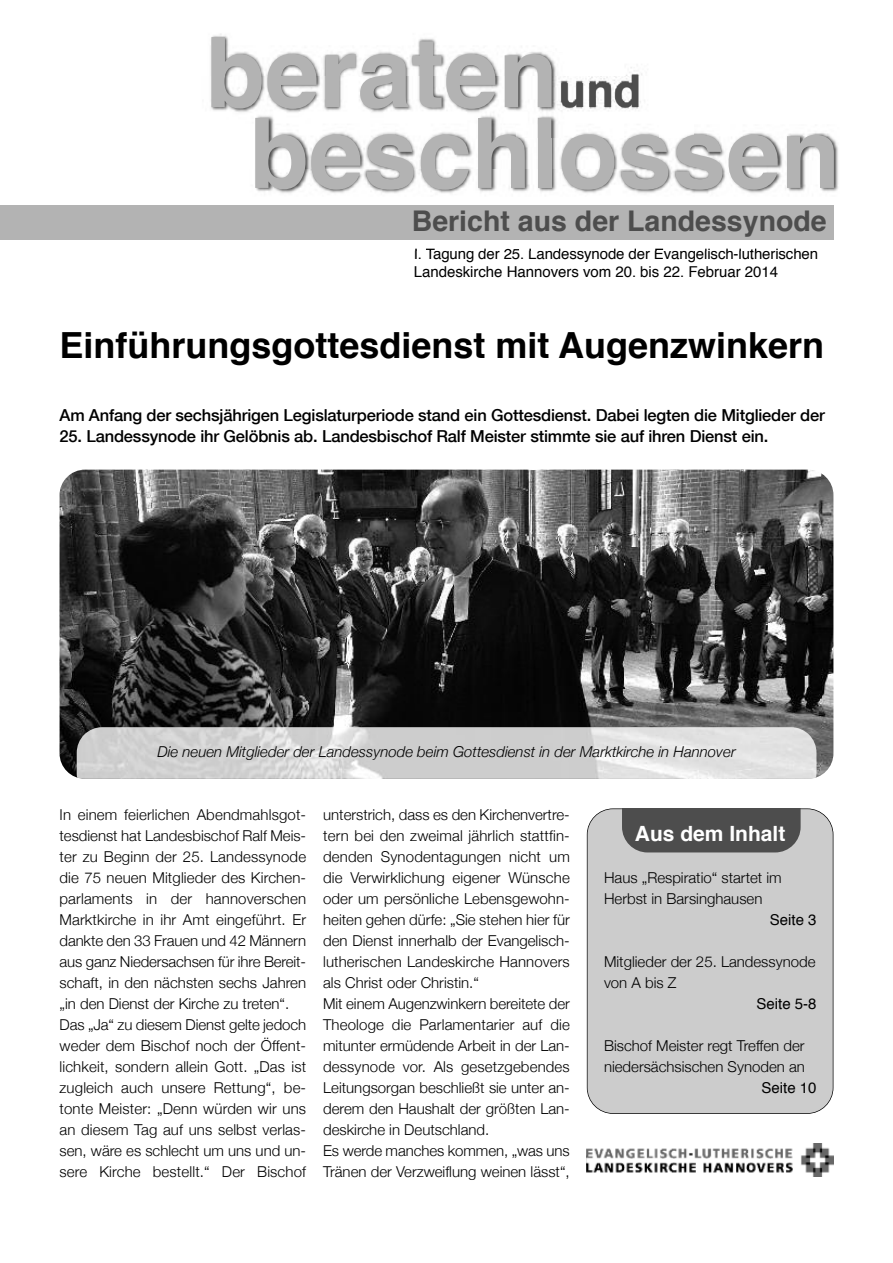
<style>
.page{position:relative;width:893px;height:1263px;background:#fff}
.page>*{position:absolute;margin:0;border:0;box-sizing:border-box;transform-origin:0 0}
.t1{font:700 97.5px/80.8px "Helvetica";color:#b3b3b3}
.t2{font:700 45px "Helvetica";color:#4d4d4d}
.t3{font:700 36px "Helvetica";color:#000}
.t4{font:700 28.5px "Helvetica";color:#4d4d4d}
.t5{font:700 21px "Helvetica";color:#fff}
.t6{font:500 16.5px "Helvetica Neue";letter-spacing:-.01em;color:#000}
.t7{font:300 15px/21px "Helvetica Neue";color:#000}
.t8{font:15px/18px "Helvetica";color:#000}
.t9{font:italic 300 15px "Helvetica Neue";color:#000}
</style>
<div class="page">
<div style="left:588px;top:809px;width:245px;height:304px;background:#ccc;border-radius:26px"></div>
<div style="left:587px;top:808px;width:246px;height:306px;border:2px solid #000;border-radius:26px"></div>
<div style="left:622px;top:783px;width:179px;height:69px;background:#4d4d4d;border-radius:26px"></div>
<div style="left:587px;top:781px;width:243px;height:27px;background:#fff"></div>
<div style="left:0;top:205px;width:834px;height:34px;background:#b3b3b3"></div>
<img style="left:210px;top:34px;width:306px;height:43px">
<img style="left:155px;top:132px;width:683px;height:119px">
<img style="left:415px;top:249px;width:71px;height:1px">
<img style="left:155px;top:205px;width:679px;height:34px">
<img style="left:155px;top:99px;width:361px;height:70px">
<img style="left:516px;top:138px;width:143px;height:31px">
<img style="left:211px;top:77px;width:305px;height:32px">
<img style="left:516px;top:59px;width:177px;height:79px">
<img style="left:516px;top:52px;width:35px;height:57px">
<img style="left:516px;top:118px;width:152px;height:20px">
<img style="left:587px;top:1144px;width:246px;height:32px">
<img style="left:60px;top:470px;width:773px;height:309px;border-radius:26px">
<img style="left:77px;top:727px;width:739px;height:52px">
<h1 class="t1" style="left:249px;top:40px;width:592px;text-indent:-44px">beraten beschlossen</h1>
<h2 class="t2" style="left:559px;top:73px;width:84px">und</h2>
<h3 class="t4" style="left:412px;top:209px;width:416px">Bericht aus der Landessynode</h3>
<p class="t8" style="left:414px;top:246px;width:406px">I. Tagung der 25. Landessynode der Evangelisch-lutherischen<br>Landeskirche Hannovers vom 20. bis 22. Februar 2014</p>
<h3 class="t3" style="left:60px;top:330px;width:766px">Einführungsgottesdienst mit Augenzwinkern</h3>
<p class="t6" style="left:60px;top:404px;width:767px">Am Anfang der sechsjährigen Legislaturperiode stand ein Gottesdienst. Dabei legten die Mitglieder der</p>
<p class="t6" style="left:60px;top:425px;width:710px">25. Landessynode ihr Gelöbnis ab. Landesbischof Ralf Meister stimmte sie auf ihren Dienst ein.</p>
<p class="t9" style="left:157px;top:742px;width:580px">Die neuen Mitglieder der Landessynode beim Gottesdienst in der Marktkirche in Hannover</p>
<p class="t7" style="left:60px;top:803px;width:248px">In einem feierlichen Abendmahlsgot&shy;tesdienst hat Landesbischof Ralf Meis&shy;ter zu Beginn der 25. Landessynode die 75 neuen Mitglieder des Kirchen&shy;parlaments in der hannoverschen Marktkirche in ihr Amt eingeführt. Er dankte den 33 Frauen und 42 Männern aus ganz Niedersachsen für ihre Bereit&shy;schaft, in den nächsten sechs Jahren „in den Dienst der Kirche zu treten“.<br>Das „Ja“ zu diesem Dienst gelte jedoch weder dem Bischof noch der Öffent&shy;lichkeit, sondern allein Gott. „Das ist zugleich auch unsere Rettung“, be&shy;tonte Meister: „Denn würden wir uns an diesem Tag auf uns selbst verlas&shy;sen, wäre es schlecht um uns und un&shy;sere Kirche bestellt.“ Der Bischof</p>
<p class="t7" style="left:323px;top:803px;width:248px">unterstrich, dass es den Kirchenvertre&shy;tern bei den zweimal jährlich stattfin&shy;denden Synodentagungen nicht um die Verwirklichung eigener Wünsche oder um persönliche Lebensgewohn&shy;heiten gehen dürfe: „Sie stehen hier für den Dienst innerhalb der Evangelisch&shy;lutherischen Landeskirche Hannovers als Christ oder Christin.“<br>Mit einem Augenzwinkern bereitete der Theologe die Parlamentarier auf die mitunter ermüdende Arbeit in der Lan&shy;dessynode vor. Als gesetzgebendes Leitungsorgan beschließt sie unter an&shy;derem den Haushalt der größten Lan&shy;deskirche in Deutschland.<br>Es werde manches kommen, „was uns Tränen der Verzweiflung weinen lässt“,</p>
<h3 class="t5" style="left:635px;top:824px;width:152px">Aus dem Inhalt</h3>
<p class="t7" style="left:604px;top:866px;width:179px">Haus „Respiratio“ startet im<br>Herbst in Barsinghausen</p>
<p class="t8" style="left:770px;top:911px;width:48px">Seite 3</p>
<p class="t7" style="left:604px;top:950px;width:213px">Mitglieder der 25. Landessynode von A bis Z</p>
<p class="t8" style="left:757px;top:995px;width:62px">Seite 5-8</p>
<p class="t7" style="left:604px;top:1034px;width:202px">Bischof Meister regt Treffen der niedersächsischen Synoden an</p>
<p class="t8" style="left:762px;top:1079px;width:57px">Seite 10</p>
</div>
